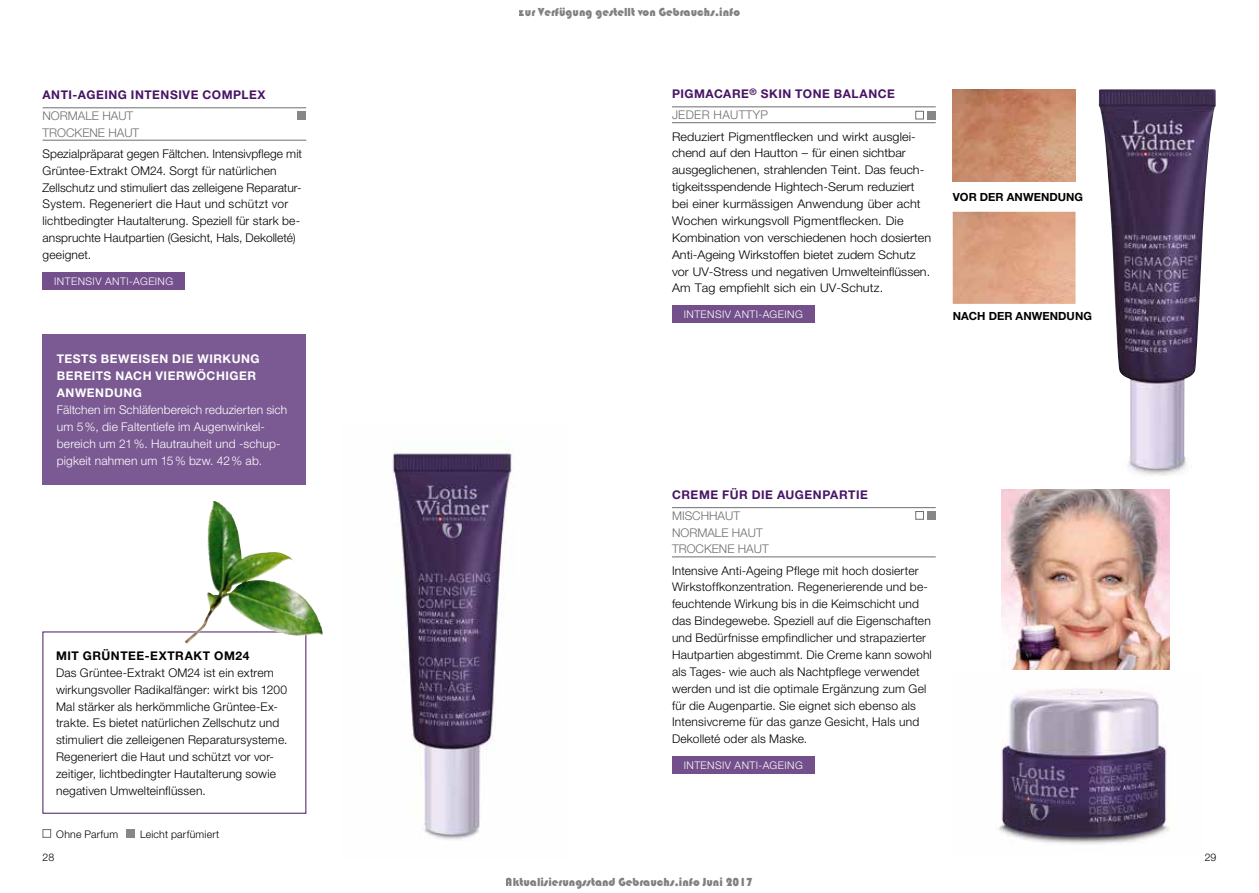
<style>
.page{position:relative;width:1259px;height:893px;background:#fff}
.page>*{position:absolute;margin:0;border:0;box-sizing:border-box;transform-origin:0 0}
.t1{font:300 12px/16.8px "Helvetica Neue";letter-spacing:.01em;color:#000}
.t2{font:300 12px/16.8px "Helvetica Neue";letter-spacing:.01em;color:#000;scale:1.05 1}
.t3{font:300 12px/16.8px "Helvetica Neue";letter-spacing:.01em;color:#fff}
.t4{font:700 12px/21.1px "Helvetica Neue";letter-spacing:.045em;color:#481565}
.t5{font:12px "Bauhaus 93";color:rgb(0 0 0/.5)}
.t6{font:300 12px/16.8px "Helvetica Neue";color:#6e6e6e}
.t7{font:700 12px/16.8px "Helvetica Neue";letter-spacing:.045em;color:#fff}
.t8{font:700 12px "Helvetica Neue";letter-spacing:.045em;color:#000}
.t9{font:700 11.25px "Helvetica Neue";letter-spacing:.005em;color:#000}
.t10{font:300 10.5px "Helvetica Neue";letter-spacing:.045em;color:#fff}
.t11{font:300 10.5px "Helvetica Neue";letter-spacing:.02em;color:#000}
.s1{font-weight:300;color:#6e6e6e}
</style>
<div class="page">
<img style="left:999px;top:688px;width:170px;height:156px">
<img style="left:392px;top:441px;width:121px;height:399px">
<hr style="left:43px;top:108px;width:263px;height:1px;background:#6e6e6e">
<hr style="left:43px;top:140px;width:263px;height:1px;background:#6e6e6e">
<div style="left:298px;top:111px;width:8px;height:9px;background:#868786"></div>
<div style="left:43px;top:334px;width:263px;height:151px;background:#7b5a93"></div>
<div style="left:43px;top:272px;width:142px;height:17px;background:#734f8b"></div>
<img style="left:184px;top:501px;width:80px;height:143px">
<img style="left:1098px;top:89px;width:117px;height:387px">
<img style="left:952px;top:89px;width:123px;height:92px">
<img style="left:952px;top:212px;width:123px;height:92px">
<hr style="left:672px;top:507px;width:263px;height:1px;background:#6e6e6e">
<hr style="left:672px;top:557px;width:263px;height:1px;background:#6e6e6e">
<div style="left:915px;top:511px;width:9px;height:9px;border:1px solid #6e6e6e"></div>
<div style="left:927px;top:511px;width:8px;height:9px;background:#868786"></div>
<div style="left:672px;top:756px;width:142px;height:17px;background:#734f8b"></div>
<hr style="left:672px;top:107px;width:263px;height:1px;background:#6e6e6e">
<hr style="left:672px;top:122px;width:263px;height:1px;background:#6e6e6e">
<div style="left:915px;top:111px;width:9px;height:8px;border:1px solid #6e6e6e"></div>
<div style="left:927px;top:111px;width:8px;height:8px;background:#868786"></div>
<div style="left:672px;top:305px;width:142px;height:17px;background:#734f8b"></div>
<img style="left:1001px;top:489px;width:168px;height:181px">
<div style="left:43px;top:829px;width:8px;height:9px;border:1px solid #6e6e6e"></div>
<div style="left:126px;top:829px;width:9px;height:9px;background:#868786"></div>
<p class="t4" style="left:43px;top:84px;width:224px">ANTI-AGEING INTENSIVE COMPLEX</p>
<p class="t6" style="left:43px;top:107px;width:98px">NORMALE HAUT<br>TROCKENE HAUT</p>
<p class="t1" style="left:43px;top:145px;width:261px">Spezialpräparat gegen Fältchen. Intensivpflege mit Grüntee-Extrakt OM24. Sorgt für natürlichen Zellschutz und stimuliert das zelleigene Reparatur-System. Regeneriert die Haut und schützt vor lichtbedingter Hautalterung. Speziell für stark be&shy;anspruchte Hautpartien (Gesicht, Hals, Dekolleté) geeignet.</p>
<p class="t10" style="left:54px;top:275px;width:121px">INTENSIV ANTI-AGEING</p>
<p class="t7" style="left:57px;top:350px;width:204px">TESTS BEWEISEN DIE WIRKUNG<br>BEREITS NACH VIERWÖCHIGER<br>ANWENDUNG</p>
<p class="t3" style="left:57px;top:401px;width:232px">Fältchen im Schläfenbereich reduzierten sich um 5%, die Faltentiefe im Augenwinkel&shy;bereich um 21%. Hautrauheit und -schup&shy;pigkeit nahmen um 15% bzw. 42% ab.</p>
<p class="t8" style="left:56px;top:648px;width:195px">MIT GRÜNTEE-EXTRAKT OM24</p>
<p class="t1" style="left:56px;top:664px;width:233px">Das Grüntee-Extrakt OM24 ist ein extrem wirkungsvoller Radikalfänger: wirkt bis 1200<br>Mal stärker als herkömmliche Grüntee-Ex&shy;trakte. Es bietet natürlichen Zellschutz und stimuliert die zelleigenen Reparatursysteme.<br>Regeneriert die Haut und schützt vor vor&shy;zeitiger, lichtbedingter Hautalterung sowie negativen Umwelteinflüssen.</p>
<p class="t11" style="left:56px;top:827px;width:63px">Ohne Parfum</p>
<p class="t11" style="left:140px;top:827px;width:81px">Leicht parfümiert</p>
<p class="t5" style="left:519px;top:6px;width:223px">zur Verfügung gestellt von Gebrauchs.info</p>
<p class="t4" style="left:672px;top:83px;width:224px">PIGMACARE<sup>®</sup> SKIN TONE BALANCE<br><span class="s1">JEDER HAUTTYP</span></p>
<p class="t2" style="left:672px;top:128px;width:248px">Reduziert Pigmentflecken und wirkt ausglei&shy;chend auf den Hautton – für einen sichtbar ausgeglichenen, strahlenden Teint. Das feuch&shy;tigkeitsspendende Hightech-Serum reduziert bei einer kurmässigen Anwendung über acht Wochen wirkungsvoll Pigmentflecken. Die Kombination von verschiedenen hoch dosierten Anti-Ageing Wirkstoffen bietet zudem Schutz vor UV-Stress und negativen Umwelteinflüssen.<br>Am Tag empfiehlt sich ein UV-Schutz.</p>
<p class="t10" style="left:683px;top:308px;width:121px">INTENSIV ANTI-AGEING</p>
<p class="t9" style="left:952px;top:309px;width:141px">NACH DER ANWENDUNG</p>
<p class="t9" style="left:952px;top:191px;width:132px">VOR DER ANWENDUNG</p>
<p class="t4" style="left:672px;top:483px;width:197px">CREME FÜR DIE AUGENPARTIE</p>
<p class="t6" style="left:672px;top:507px;width:98px">MISCHHAUT<br>NORMALE HAUT<br>TROCKENE HAUT</p>
<p class="t1" style="left:672px;top:562px;width:261px">Intensive Anti-Ageing Pflege mit hoch dosierter Wirkstoffkonzentration. Regenerierende und be&shy;feuchtende Wirkung bis in die Keimschicht und das Bindegewebe. Speziell auf die Eigenschaften und Bedürfnisse empfindlicher und strapazierter Hautpartien abgestimmt. Die Creme kann sowohl als Tages- wie auch als Nachtpflege verwendet werden und ist die optimale Ergänzung zum Gel für die Augenpartie. Sie eignet sich ebenso als Intensivcreme für das ganze Gesicht, Hals und Dekolleté oder als Maske.</p>
<p class="t10" style="left:683px;top:759px;width:121px">INTENSIV ANTI-AGEING</p>
<p class="t11" style="left:43px;top:851px;width:13px">28</p>
<p class="t11" style="left:1204px;top:851px;width:13px">29</p>
<p class="t5" style="left:506px;top:875px;width:249px">Aktualisierungsstand Gebrauchs.info Juni 2017</p>
</div>
